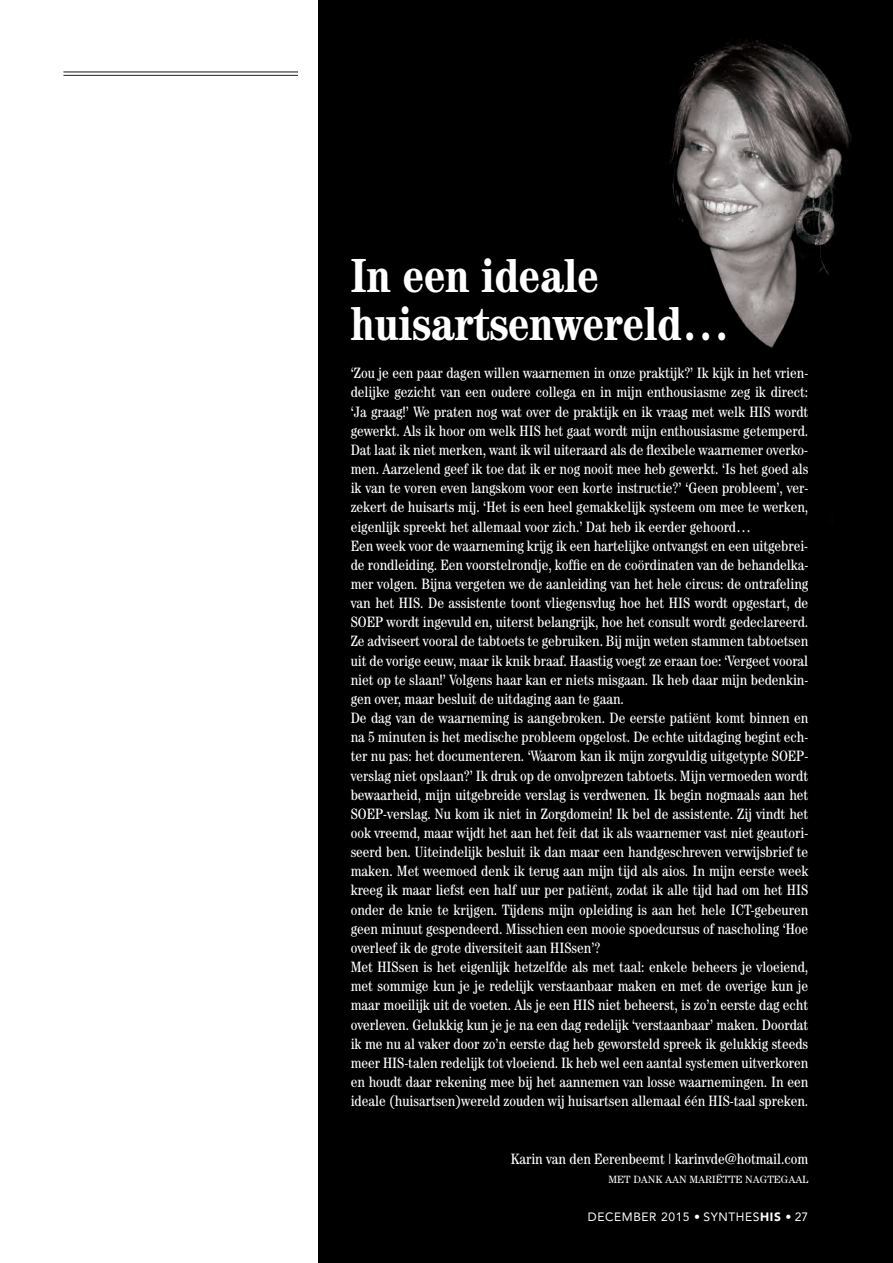
<style>
.page{position:relative;width:893px;height:1263px;background:#fff}
.page>*{position:absolute;margin:0;border:0;box-sizing:border-box;transform-origin:0 0}
.t1{font:700 condensed 48px/48px "Century Std";color:#fff}
.t2{font:condensed 15px/19.2px "Century Std";color:#fff}
.t3{font:12px "Avenir LT Std";letter-spacing:.05em;color:#fff}
.t4{font:10.5px "Century Std";color:#fff}
.s1{font-weight:900}
</style>
<div class="page">
<hr style="left:63px;top:71px;width:744px;height:1px;background:#231f20">
<hr style="left:63px;top:75px;width:744px;height:1px;background:#231f20">
<div style="left:298px;top:0;width:105px;height:1262px;background:#fff"></div>
<div style="left:319px;top:0;width:573px;height:1262px;background:#000"></div>
<h1 class="t1" style="left:350px;top:250px;width:380px">In een ideale huisartsenwereld…</h1>
<p class="t2" style="left:350px;top:363px;width:459px">‘Zou je een paar dagen willen waarnemen in onze praktijk?’ Ik kijk in het vrien&shy;delijke gezicht van een oudere collega en in mijn enthousiasme zeg ik direct: ‘Ja graag!’ We praten nog wat over de praktijk en ik vraag met welk HIS wordt gewerkt. Als ik hoor om welk HIS het gaat wordt mijn enthousiasme getemperd.<br>Dat laat ik niet merken, want ik wil uiteraard als de flexibele waarnemer overko&shy;men. Aarzelend geef ik toe dat ik er nog nooit mee heb gewerkt. ‘Is het goed als ik van te voren even langskom voor een korte instructie?’ ‘Geen probleem’, ver&shy;zekert de huisarts mij. ‘Het is een heel gemakkelijk systeem om mee te werken, eigenlijk spreekt het allemaal voor zich.’ Dat heb ik eerder gehoord…<br>Een week voor de waarneming krijg ik een hartelijke ontvangst en een uitgebrei&shy;de rondleiding. Een voorstelrondje, koffie en de coördinaten van de behandelka&shy;mer volgen. Bijna vergeten we de aanleiding van het hele circus: de ontrafeling van het HIS. De assistente toont vliegensvlug hoe het HIS wordt opgestart, de SOEP wordt ingevuld en, uiterst belangrijk, hoe het consult wordt gedeclareerd.<br>Ze adviseert vooral de tabtoets te gebruiken. Bij mijn weten stammen tabtoetsen uit de vorige eeuw, maar ik knik braaf. Haastig voegt ze eraan toe: ‘Vergeet vooral niet op te slaan!’ Volgens haar kan er niets misgaan. Ik heb daar mijn bedenkin&shy;gen over, maar besluit de uitdaging aan te gaan.<br>De dag van de waarneming is aangebroken. De eerste patiënt komt binnen en na 5 minuten is het medische probleem opgelost. De echte uitdaging begint ech&shy;ter nu pas: het documenteren. ‘Waarom kan ik mijn zorgvuldig uitgetypte SOEP&shy;verslag niet opslaan?’ Ik druk op de onvolprezen tabtoets. Mijn vermoeden wordt bewaarheid, mijn uitgebreide verslag is verdwenen. Ik begin nogmaals aan het SOEP-verslag. Nu kom ik niet in Zorgdomein! Ik bel de assistente. Zij vindt het ook vreemd, maar wijdt het aan het feit dat ik als waarnemer vast niet geautori&shy;seerd ben. Uiteindelijk besluit ik dan maar een handgeschreven verwijsbrief te maken. Met weemoed denk ik terug aan mijn tijd als aios. In mijn eerste week kreeg ik maar liefst een half uur per patiënt, zodat ik alle tijd had om het HIS onder de knie te krijgen. Tijdens mijn opleiding is aan het hele ICT-gebeuren geen minuut gespendeerd. Misschien een mooie spoedcursus of nascholing ‘Hoe overleef ik de grote diversiteit aan HISsen’?<br>Met HISsen is het eigenlijk hetzelfde als met taal: enkele beheers je vloeiend, met sommige kun je je redelijk verstaanbaar maken en met de overige kun je maar moeilijk uit de voeten. Als je een HIS niet beheerst, is zo’n eerste dag echt overleven. Gelukkig kun je je na een dag redelijk ‘verstaanbaar’ maken. Doordat ik me nu al vaker door zo’n eerste dag heb geworsteld spreek ik gelukkig steeds meer HIS-talen redelijk tot vloeiend. Ik heb wel een aantal systemen uitverkoren en houdt daar rekening mee bij het aannemen van losse waarnemingen. In een ideale (huisartsen)wereld zouden wij huisartsen allemaal één HIS-taal spreken.</p>
<p class="t2" style="left:510px;top:1148px;width:299px">Karin van den Eerenbeemt | karinvde@hotmail.com</p>
<p class="t4" style="left:608px;top:1172px;width:201px">MET DANK AAN MARIËTTE NAGTEGAAL</p>
<p class="t3" style="left:587px;top:1209px;width:222px">DECEMBER 2015 • SYNTHES<span class="s1">HIS</span> • 27</p>
</div>
